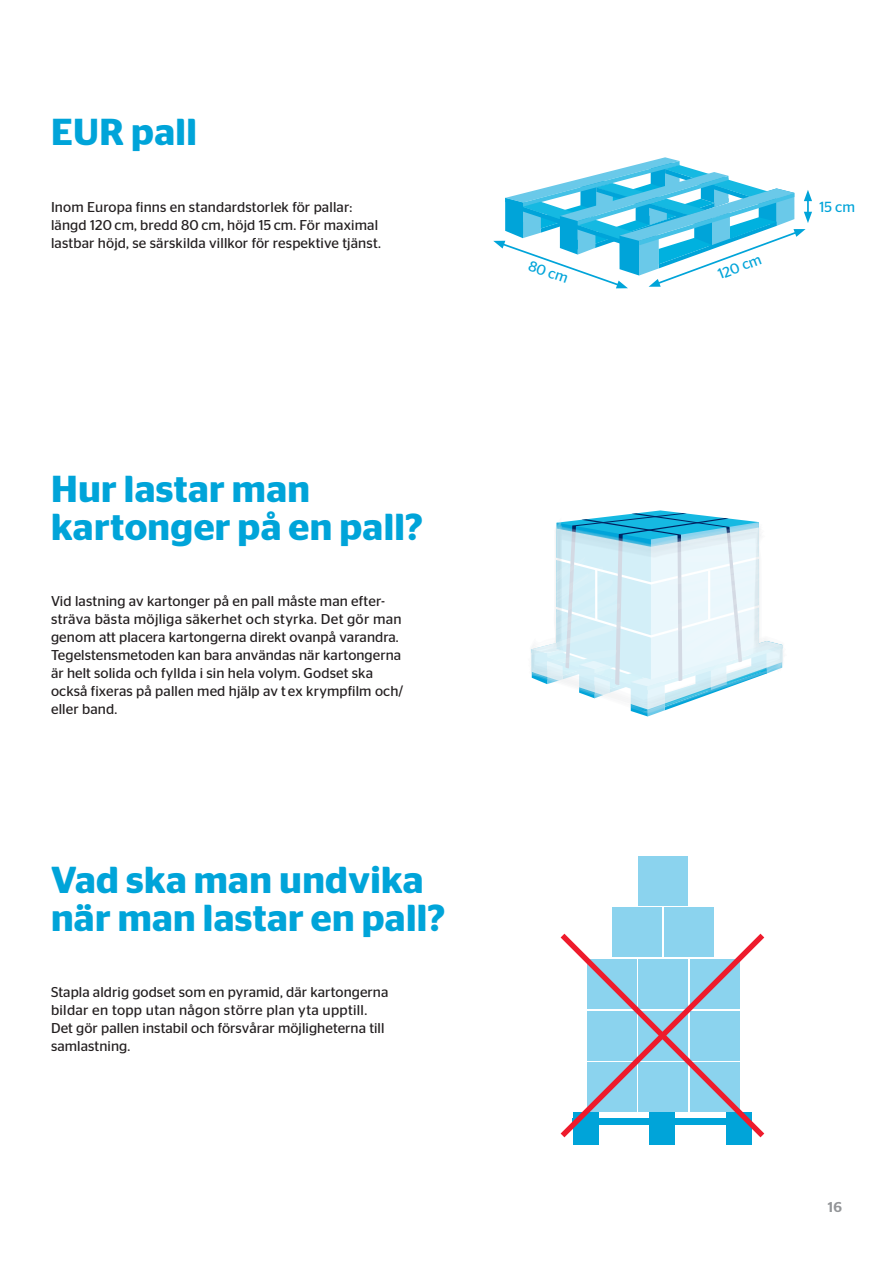
<style>
.page{position:relative;width:893px;height:1263px;background:#fff}
.page>*{position:absolute;margin:0;border:0;box-sizing:border-box;transform-origin:0 0}
.t1{font:600 37.5px/37.5px "Stag Sans";letter-spacing:.01em;color:#00a4d9}
.t2{font:14.55px "Stag Sans";color:#00a4d9}
.t3{font:14.25px/18px "Stag Sans";letter-spacing:.01em;color:#231f20}
.t4{font:500 14.25px "Stag Sans";color:#939598}
</style>
<div class="page">
<svg style="left:493px;top:157px;width:319px;height:131px"></svg>
<svg style="left:531px;top:510px;width:251px;height:206px"></svg>
<div style="left:664px;top:908px;width:49px;height:49px;background:#8bd3ee"></div>
<div style="left:639px;top:856px;width:49px;height:49px;background:#8bd3ee"></div>
<div style="left:613px;top:908px;width:49px;height:49px;background:#8bd3ee"></div>
<div style="left:573px;top:1119px;width:26px;height:26px;background:#00a4d9"></div>
<div style="left:649px;top:1119px;width:26px;height:26px;background:#00a4d9"></div>
<div style="left:726px;top:1119px;width:26px;height:26px;background:#00a4d9"></div>
<svg style="left:561px;top:928px;width:203px;height:210px"></svg>
<h1 class="t1" style="left:51px;top:113px;width:147px">EUR pall</h1>
<p class="t3" style="left:51px;top:198px;width:331px">Inom Europa finns en standardstorlek för pallar: längd 120 cm, bredd 80 cm, höjd 15 cm. För maximal lastbar höjd, se särskilda villkor för respektive tjänst.</p>
<h1 class="t1" style="left:51px;top:470px;width:373px">Hur lastar man kartonger på en pall?</h1>
<p class="t3" style="left:51px;top:592px;width:354px">Vid lastning av kartonger på en pall måste man efter&shy;sträva bästa möjliga säkerhet och styrka. Det gör man genom att placera kartongerna direkt ovanpå varandra.<br>Tegelstensmetoden kan bara användas när kartongerna är helt solida och fyllda i sin hela volym. Godset ska också fixeras på pallen med hjälp av t ex krympfilm och/ eller band.</p>
<h1 class="t1" style="left:51px;top:861px;width:396px">Vad ska man undvika när man lastar en pall?</h1>
<p class="t3" style="left:51px;top:983px;width:339px">Stapla aldrig godset som en pyramid, där kartongerna bildar en topp utan någon större plan yta upptill.<br>Det gör pallen instabil och försvårar möjligheterna till samlastning.</p>
<p class="t2" style="left:532px;top:258px;width:42px;rotate:19deg">80 cm</p>
<p class="t2" style="left:716px;top:267px;width:47px;rotate:-21deg">120 cm</p>
<p class="t2" style="left:819px;top:199px;width:37px">15 cm</p>
<p class="t4" style="left:828px;top:1199px;width:16px">16</p>
</div>
